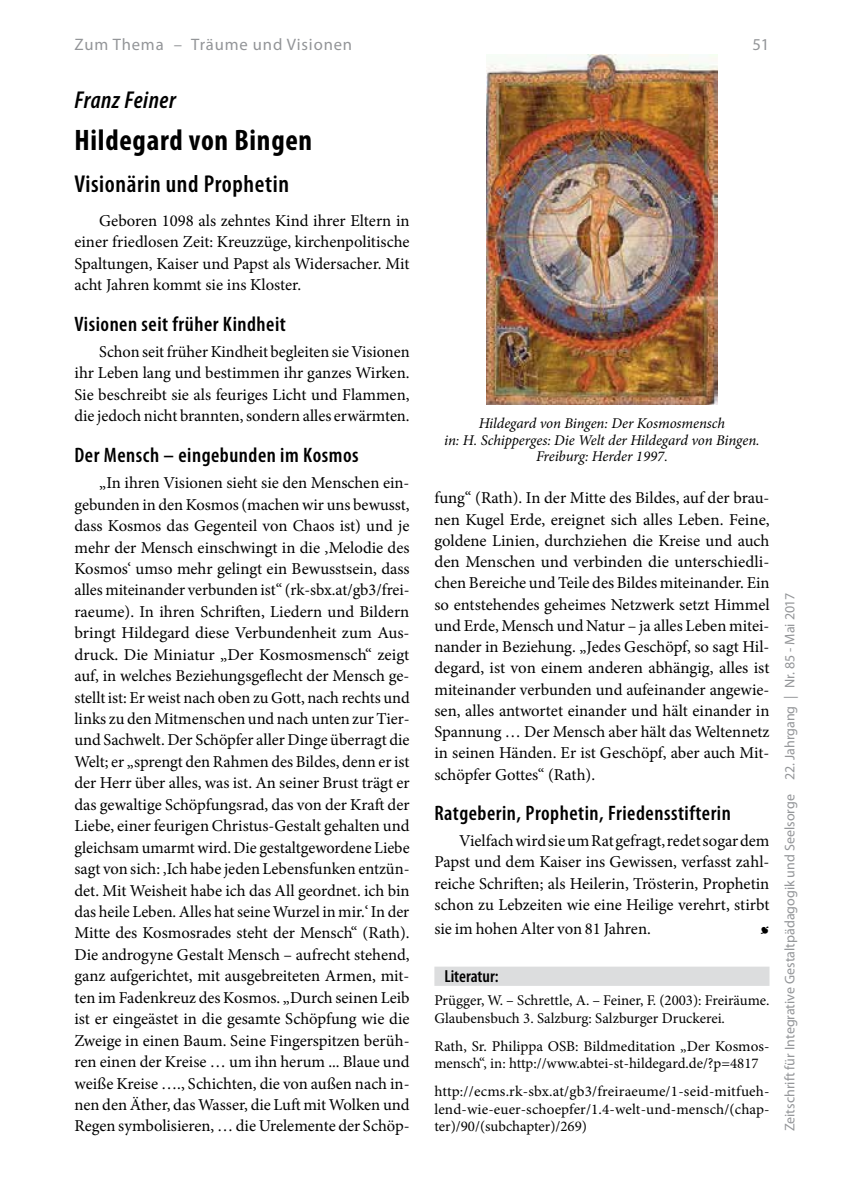
<style>
.page{position:relative;width:844px;height:1191px;background:#fff}
.page>*{position:absolute;margin:0;border:0;box-sizing:border-box;transform-origin:0 0}
.t1{font:700 condensed 29.75px "Myriad Pro";letter-spacing:.025em;color:#000}
.t2{font:600 condensed 24.5px "Myriad Pro";letter-spacing:.025em;color:#000}
.t3{font:italic 600 condensed 24.5px "Myriad Pro";letter-spacing:.025em;color:#000}
.t4{font:600 condensed 21px "Myriad Pro";letter-spacing:.025em;color:#000}
.t5{font:600 condensed 17.5px "Myriad Pro";color:#000}
.t6{font:16.62px/21.3px "Minion Pro";color:#000;text-align:justify}
.t7{font:16.62px "Myriad Pro";letter-spacing:.05em;color:#939598}
.t8{font:italic 16.62px "Minion Pro";color:#000}
.t9{font:14.88px/17.7px "Minion Pro";color:#000}
.t10{font:italic 14.88px/16.6px "Minion Pro";letter-spacing:-.005em;color:#000;text-align:center}
.t11{font:14px "Myriad Pro";color:#939598}
</style>
<div class="page">
<div style="left:434px;top:966px;width:335px;height:20px;background:#dcddde"></div>
<img style="left:486px;top:54px;width:230px;height:351px">
<p class="t7" style="left:74px;top:34px;width:279px">Zum Thema – Träume und Visionen</p>
<p class="t7" style="left:752px;top:34px;width:19px">51</p>
<h2 class="t3" style="left:74px;top:86px;width:103px">Franz Feiner</h2>
<h1 class="t1" style="left:74px;top:121px;width:239px">Hildegard von Bingen</h1>
<h2 class="t2" style="left:74px;top:169px;width:216px">Visionärin und Prophetin</h2>
<p class="t6" style="left:74px;top:210px;width:336px;text-indent:25px">Geboren 1098 als zehntes Kind ihrer Eltern in einer friedlosen Zeit: Kreuzzüge, kirchenpolitische Spaltungen, Kaiser und Papst als Widersacher. Mit acht Jahren kommt sie ins Kloster.</p>
<p class="t4" style="left:74px;top:311px;width:213px">Visionen seit früher Kindheit</p>
<p class="t6" style="left:74px;top:341px;width:336px;text-indent:25px">Schon seit früher Kindheit begleiten sie Visionen ihr Leben lang und bestimmen ihr ganzes Wirken.<br>Sie beschreibt sie als feuriges Licht und Flammen, die jedoch nicht brannten, sondern alles erwärmten.</p>
<p class="t4" style="left:74px;top:442px;width:286px">Der Mensch – eingebunden im Kosmos</p>
<p class="t6" style="left:74px;top:472px;width:337px;text-indent:25px">„In ihren Visionen sieht sie den Menschen ein&shy;gebunden in den Kosmos (machen wir uns bewusst, dass Kosmos das Gegenteil von Chaos ist) und je mehr der Mensch einschwingt in die ‚Melodie des Kosmos‘ umso mehr gelingt ein Bewusstsein, dass alles miteinander verbunden ist“ (rk-sbx.at/gb3/frei&shy;raeume). In ihren Schriften, Liedern und Bildern bringt Hildegard diese Verbundenheit zum Aus&shy;druck. Die Miniatur „Der Kosmosmensch“ zeigt auf, in welches Beziehungsgeflecht der Mensch ge&shy;stellt ist: Er weist nach oben zu Gott, nach rechts und links zu den Mitmenschen und nach unten zur Tier&shy;und Sachwelt. Der Schöpfer aller Dinge überragt die Welt; er „sprengt den Rahmen des Bildes, denn er ist der Herr über alles, was ist. An seiner Brust trägt er das gewaltige Schöpfungsrad, das von der Kraft der Liebe, einer feurigen Christus-Gestalt gehalten und gleichsam umarmt wird. Die gestaltgewordene Liebe sagt von sich: ‚Ich habe jeden Lebensfunken entzün&shy;det. Mit Weisheit habe ich das All geordnet. ich bin das heile Leben. Alles hat seine Wurzel in mir.‘ In der Mitte des Kosmosrades steht der Mensch“ (Rath).<br>Die androgyne Gestalt Mensch – aufrecht stehend, ganz aufgerichtet, mit ausgebreiteten Armen, mit&shy;ten im Fadenkreuz des Kosmos. „Durch seinen Leib ist er eingeästet in die gesamte Schöpfung wie die Zweige in einen Baum. Seine Fingerspitzen berüh&shy;ren einen der Kreise … um ihn herum ... Blaue und weiße Kreise …., Schichten, die von außen nach in&shy;nen den Äther, das Wasser, die Luft mit Wolken und Regen symbolisieren, … die Urelemente der Schöp-</p>
<p class="t10" style="left:444px;top:415px;width:317px">Hildegard von Bingen: Der Kosmosmensch<br>in: H. Schipperges: Die Welt der Hildegard von Bingen.<br>Freiburg: Herder 1997.</p>
<p class="t6" style="left:434px;top:487px;width:336px">fung“ (Rath). In der Mitte des Bildes, auf der brau&shy;nen Kugel Erde, ereignet sich alles Leben. Feine, goldene Linien, durchziehen die Kreise und auch den Menschen und verbinden die unterschiedli&shy;chen Bereiche und Teile des Bildes miteinander. Ein so entstehendes geheimes Netzwerk setzt Himmel und Erde, Mensch und Natur – ja alles Leben mitei&shy;nander in Beziehung. „Jedes Geschöpf, so sagt Hil&shy;degard, ist von einem anderen abhängig, alles ist miteinander verbunden und aufeinander angewie&shy;sen, alles antwortet einander und hält einander in Spannung … Der Mensch aber hält das Weltennetz in seinen Händen. Er ist Geschöpf, aber auch Mit&shy;schöpfer Gottes“ (Rath).</p>
<p class="t4" style="left:434px;top:800px;width:298px">Ratgeberin, Prophetin, Friedensstifterin</p>
<p class="t6" style="left:434px;top:830px;width:336px;text-indent:25px">Vielfach wird sie um Rat gefragt, redet sogar dem Papst und dem Kaiser ins Gewissen, verfasst zahl&shy;reiche Schriften; als Heilerin, Trösterin, Prophetin schon zu Lebzeiten wie eine Heilige verehrt, stirbt</p>
<p class="t6" style="left:434px;top:917px;width:218px">sie im hohen Alter von 81 Jahren.</p>
<p class="t8" style="left:759px;top:917px;width:11px">•</p>
<p class="t5" style="left:444px;top:965px;width:56px">Literatur:</p>
<p class="t9" style="left:434px;top:991px;width:336px">Prügger, W. – Schrettle, A. – Feiner, F. (2003): Freiräume.<br>Glaubensbuch 3. Salzburg: Salzburger Druckerei.</p>
<p class="t9" style="left:434px;top:1037px;width:336px">Rath, Sr. Philippa OSB: Bildmeditation „Der Kosmos&shy;mensch“, in: http://www.abtei-st-hildegard.de/?p=4817</p>
<p class="t9" style="left:434px;top:1082px;width:336px;text-align:justify">http://ecms.rk-sbx.at/gb3/freiraeume/1-seid-mitfueh&shy;lend-wie-euer-schoepfer/1.4-welt-und-mensch/(chap&shy;ter)/90/(subchapter)/269)</p>
<p class="t11" style="left:780px;top:1131px;width:540px;rotate:-90deg">Zeitschrift für Integrative Gestaltpädagogik und Seelsorge 22. Jahrgang | Nr. 85 - Mai 2017</p>
</div>
